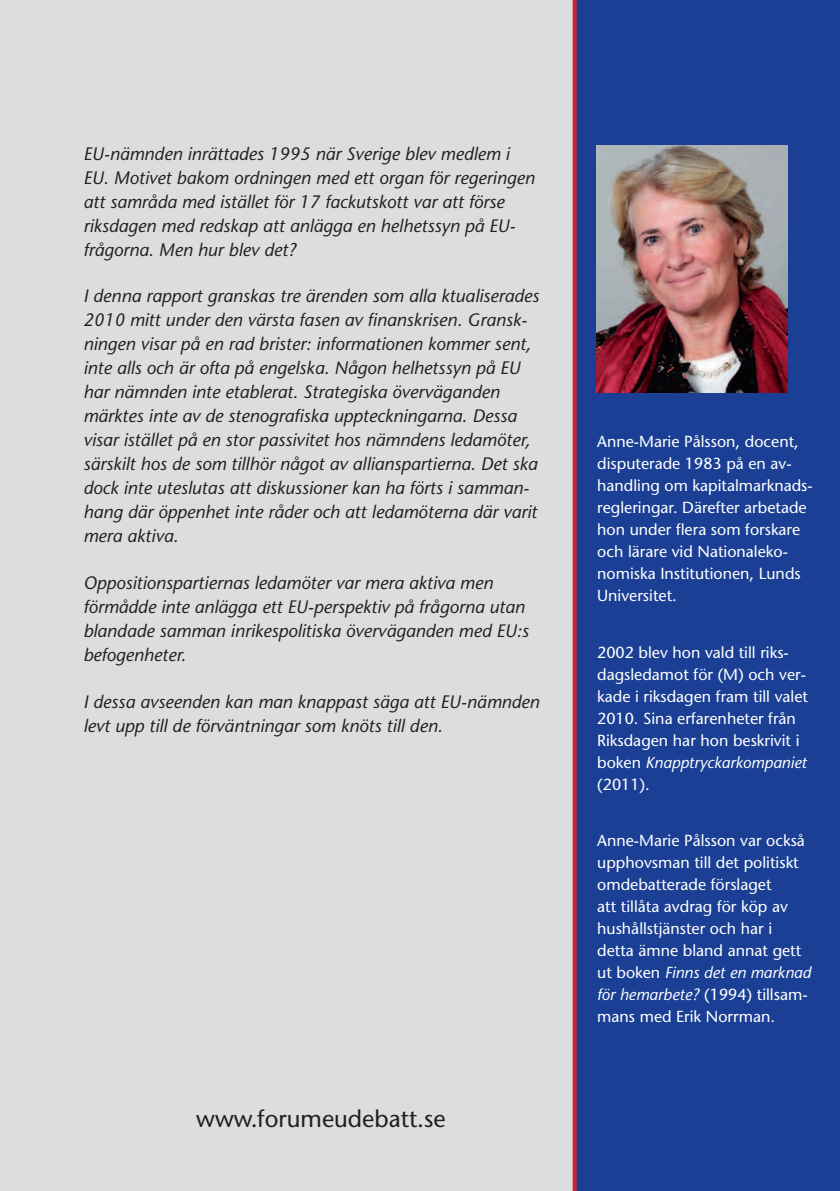
<style>
.page{position:relative;width:840px;height:1191px;background:#fff}
.page>*{position:absolute;margin:0;border:0;box-sizing:border-box;transform-origin:0 0}
.t1{font:24px "Stone Sans";color:#231f20}
.t2{font:italic 18px/24px "Stone Sans";color:#231f20}
.t3{font:16px/22px "Stone Sans";color:#fff}
.s1{font-style:italic}
</style>
<div class="page">
<div style="left:0;top:0;width:839px;height:1191px;background:#dcdddf"></div>
<div style="left:576px;top:0;width:263px;height:1191px;background:#1b3f94"></div>
<svg style="left:572px;top:0;width:4px;height:1191px;background:#d24147"></svg>
<img style="left:596px;top:145px;width:191px;height:247px">
<p class="t2" style="left:83px;top:141px;width:452px">EU-nämnden inrättades 1995 när Sverige blev medlem i EU. Motivet bakom ordningen med ett organ för regeringen att samråda med istället för 17 fackutskott var att förse riksdagen med redskap att anlägga en helhetssyn på EU&shy;frågorna. Men hur blev det?</p>
<p class="t2" style="left:83px;top:284px;width:457px">I denna rapport granskas tre ärenden som alla ktualiserades 2010 mitt under den värsta fasen av finanskrisen. Gransk&shy;ningen visar på en rad brister: informationen kommer sent, inte alls och är ofta på engelska. Någon helhetssyn på EU har nämnden inte etablerat. Strategiska överväganden märktes inte av de stenografiska uppteckningarna. Dessa visar istället på en stor passivitet hos nämndens ledamöter, särskilt hos de som tillhör något av allianspartierna. Det ska dock inte uteslutas att diskussioner kan ha förts i samman&shy;hang där öppenhet inte råder och att ledamöterna där varit mera aktiva.</p>
<p class="t2" style="left:83px;top:571px;width:446px">Oppositionspartiernas ledamöter var mera aktiva men förmådde inte anlägga ett EU-perspektiv på frågorna utan blandade samman inrikespolitiska överväganden med EU:s befogenheter.</p>
<p class="t2" style="left:83px;top:689px;width:457px">I dessa avseenden kan man knappast säga att EU-nämnden levt upp till de förväntningar som knöts till den.</p>
<h1 class="t1" style="left:196px;top:1104px;width:251px">www.forumeudebatt.se</h1>
<p class="t3" style="left:597px;top:431px;width:217px">Anne-Marie Pålsson, docent, disputerade 1983 på en av&shy;handling om kapitalmarknads&shy;regleringar. Därefter arbetade hon under flera som forskare och lärare vid Nationaleko&shy;nomiska Institutionen, Lunds<br>Universitet.</p>
<p class="t3" style="left:597px;top:641px;width:212px">2002 blev hon vald till riks&shy;dagsledamot för (M) och ver&shy;kade i riksdagen fram till valet<br>2010. Sina erfarenheter från<br>Riksdagen har hon beskrivit i boken <span class="s1">Knapptryckarkompaniet </span>(2011).</p>
<p class="t3" style="left:597px;top:829px;width:215px">Anne-Marie Pålsson var också upphovsman till det politiskt omdebatterade förslaget<br>att tillåta avdrag för köp av hushållstjänster och har i detta ämne bland annat gett ut boken <span class="s1">Finns det en marknad för hemarbete?</span> (1994) tillsam&shy;mans med Erik Norrman.</p>
</div>
